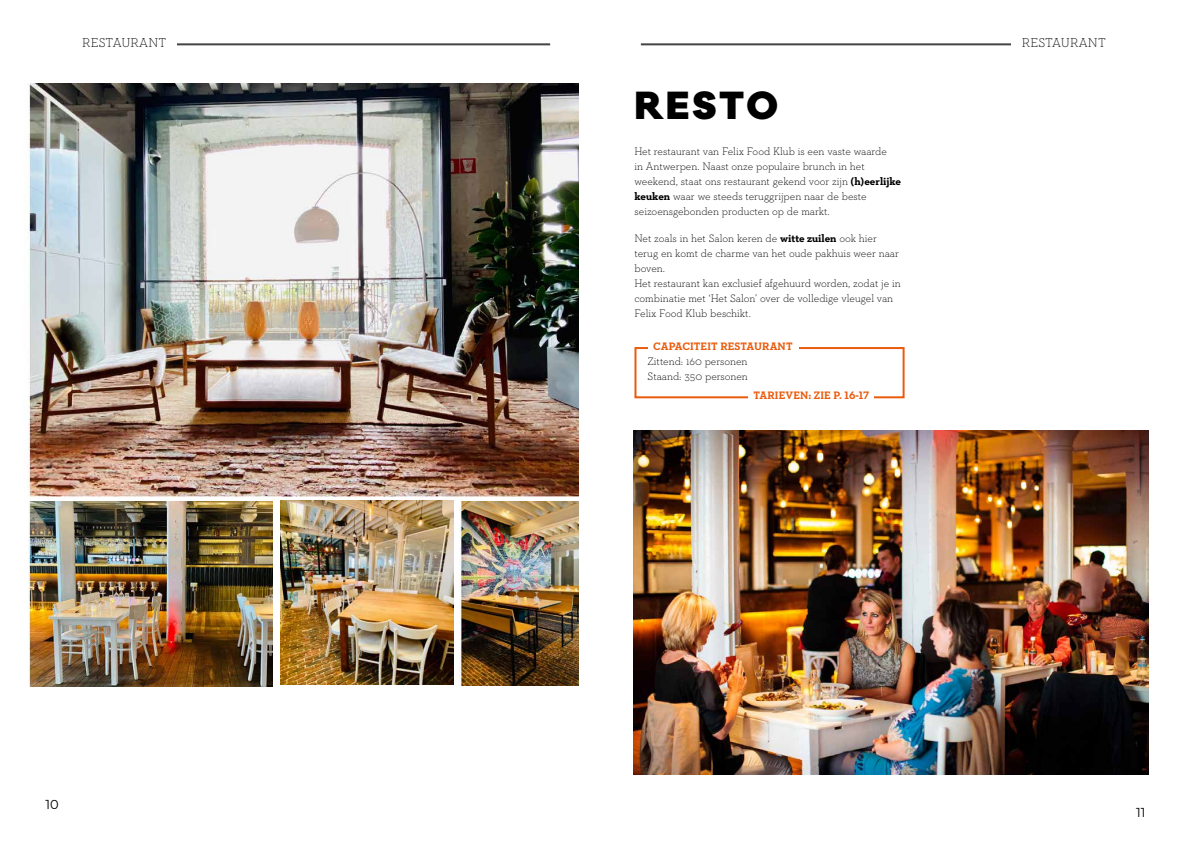
<style>
.page{position:relative;width:1191px;height:842px;background:#fff}
.page>*{position:absolute;margin:0;border:0;box-sizing:border-box;transform-origin:0 0}
.t1{font:900 36px "Galano Classic";letter-spacing:.075em;color:#000}
.t2{font:300 13px "Neutraface Slab Text";letter-spacing:.01em;color:#000}
.t3{font:13px "Montserrat";color:#000}
.t4{font:300 11px/15px "Neutraface Slab Text";letter-spacing:-.005em;color:#000}
.t5{font:700 11px "Neutraface Slab Text";letter-spacing:.01em;color:#ea5b0c}
.s1{font-weight:700}
</style>
<div class="page">
<hr style="left:641px;top:43px;width:388px;height:2px;background:#454242">
<div style="left:1011px;top:36px;width:95px;height:23px;background:#fff"></div>
<div style="left:634px;top:347px;width:270px;height:51px;border:2px solid #ea5b0c"></div>
<div style="left:648px;top:342px;width:151px;height:24px;background:#fff"></div>
<hr style="left:166px;top:43px;width:384px;height:2px;background:#454242">
<div style="left:82px;top:36px;width:94px;height:12px;background:#fff"></div>
<img style="left:27px;top:83px;width:551px;height:419px">
<img style="left:459px;top:502px;width:119px;height:184px">
<img style="left:28px;top:502px;width:244px;height:184px">
<div style="left:748px;top:390px;width:126px;height:18px;background:#fff"></div>
<img style="left:633px;top:431px;width:515px;height:344px">
<img style="left:281px;top:500px;width:173px;height:184px">
<p class="t2" style="left:82px;top:34px;width:85px">RESTAURANT</p>
<p class="t3" style="left:45px;top:796px;width:15px">10</p>
<h1 class="t1" style="left:634px;top:81px;width:145px">RESTO</h1>
<p class="t4" style="left:634px;top:144px;width:268px">Het restaurant van Felix Food Klub is een vaste waarde<br>in Antwerpen. Naast onze populaire brunch in het weekend, staat ons restaurant gekend voor zijn <span class="s1">(h)eerlijke keuken</span> waar we steeds teruggrijpen naar de beste seizoensgebonden producten op de markt.</p>
<p class="t4" style="left:634px;top:230px;width:268px">Net zoals in het Salon keren de <span class="s1">witte zuilen</span> ook hier terug en komt de charme van het oude pakhuis weer naar boven.<br>Het restaurant kan exclusief afgehuurd worden, zodat je in combinatie met ‘Het Salon’ over de volledige vleugel van Felix Food Klub beschikt.</p>
<p class="t5" style="left:653px;top:339px;width:141px">CAPACITEIT RESTAURANT</p>
<p class="t4" style="left:647px;top:354px;width:102px">Zittend: 160 personen<br>Staand: 350 personen</p>
<p class="t5" style="left:753px;top:388px;width:117px">TARIEVEN: ZIE P. 16-17</p>
<p class="t2" style="left:1021px;top:34px;width:85px">RESTAURANT</p>
<p class="t3" style="left:1136px;top:803px;width:11px">11</p>
</div>
